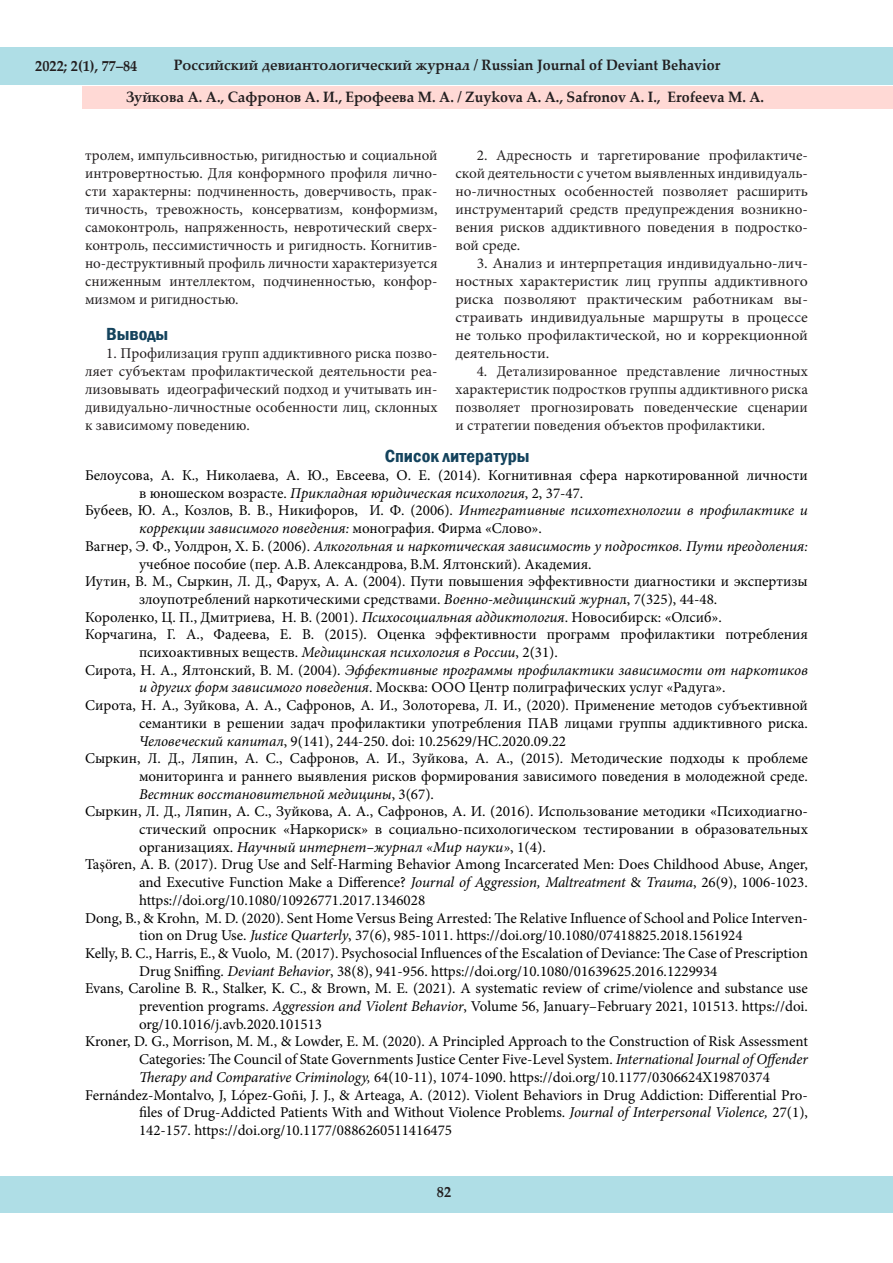
<style>
.page{position:relative;width:893px;height:1263px;background:#fff}
.page>*{position:absolute;margin:0;border:0;box-sizing:border-box;transform-origin:0 0}
.Текст_статьи{font:600 condensed 18px "Franklin Gothic";color:#14435d;scale:1.05 1}
.список_литературы{font:15px/17.7px "Minion Pro";color:#000;text-align:justify}
.Текст_статьи-2{font:15px/18px "Minion Pro";color:#231f20;text-align:justify}
.список_литературы-2{font:italic 15px/17.7px "Minion Pro";color:#000}
.Текст_статьи-3{font:15px/18px "Minion Pro";color:#231f20;text-align:justify;scale:1.05 1}
.t1{font:700 15px "Palatino Linotype";color:#231f20;scale:.95 1}
.s1{font-style:italic}
.s2{font-style:normal}
</style>
<div class="page">
<div style="left:0;top:48px;width:893px;height:37px;background:#afdee6"></div>
<div style="left:0;top:1176px;width:892px;height:37px;background:#afdee6"></div>
<div style="left:82px;top:87px;width:811px;height:22px;background:#ffd9d5"></div>
<p class="t1" style="left:35px;top:55px;width:109px">2022; 2(1), 77–84</p>
<p class="t1" style="left:174px;top:54px;width:577px">Российский девиантологический журнал / Russian Journal of Deviant Behavior</p>
<p class="t1" style="left:126px;top:86px;width:673px">Зуйкова А. А., Сафронов А. И., Ерофеева М. А. / Zuykova A. A., Safronov A. I., Erofeeva M. A.</p>
<p class="Текст_статьи-2" style="left:85px;top:146px;width:354px">тролем, импульсивностью, ригидностью и социальной интровертностью. Для конформного профиля лично&shy;сти характерны: подчиненность, доверчивость, прак&shy;тичность, тревожность, консерватизм, конформизм, самоконтроль, напряженность, невротический сверх&shy;контроль, пессимистичность и ригидность. Когнитив&shy;но-деструктивный профиль личности характеризуется сниженным интеллектом, подчиненностью, конфор&shy;мизмом и ригидностью.</p>
<p class="Текст_статьи" style="left:106px;top:322px;width:61px">Выводы</p>
<p class="Текст_статьи-2" style="left:85px;top:344px;width:354px;text-indent:21px">1. Профилизация групп аддиктивного риска позво&shy;ляет субъектам профилактической деятельности реа&shy;лизовывать идеографический подход и учитывать ин&shy;дивидуально-личностные особенности лиц, склонных к зависимому поведению.</p>
<p class="Текст_статьи-2" style="left:455px;top:146px;width:354px;text-indent:21px">2. Адресность и таргетирование профилактиче&shy;ской деятельности с учетом выявленных индивидуаль&shy;но-личностных особенностей позволяет расширить инструментарий средств предупреждения возникно&shy;вения рисков аддиктивного поведения в подростко&shy;вой среде.</p>
<p class="Текст_статьи-3" style="left:455px;top:254px;width:337px;text-indent:21px">3. Анализ и интерпретация индивидуально-лич&shy;ностных характеристик лиц группы аддиктивного риска позволяют практическим работникам вы&shy;страивать индивидуальные маршруты в процессе не только профилактической, но и коррекционной деятельности.</p>
<p class="Текст_статьи-2" style="left:455px;top:362px;width:354px;text-indent:21px">4. Детализированное представление личностных характеристик подростков группы аддиктивного риска позволяет прогнозировать поведенческие сценарии и стратегии поведения объектов профилактики.</p>
<p class="Текст_статьи" style="left:385px;top:444px;width:139px">Список литературы</p>
<p class="список_литературы" style="left:139px;top:466px;width:670px;text-indent:-54px">Белоусова, А. К., Николаева, А. Ю., Евсеева, О. Е. (2014). Когнитивная сфера наркотированной личности в юношеском возрасте. <span class="s1">Прикладная юридическая психология</span>, 2, 37-47.</p>
<p class="список_литературы-2" style="left:139px;top:502px;width:670px;text-indent:-54px"><span class="s2">Бубеев, Ю. А., Козлов, В. В., Никифоров, И. Ф. (2006).</span> Интегративные психотехнологии в профилактике и коррекции зависимого поведения: <span class="s2">монография. Фирма «Слово».</span></p>
<p class="список_литературы" style="left:139px;top:537px;width:670px;text-indent:-54px">Вагнер, Э. Ф., Уолдрон, Х. Б. (2006). <span class="s1">Алкогольная и наркотическая зависимость у подростков. Пути преодоления: </span>учебное пособие (пер. А.В. Александрова, В.М. Ялтонский). Академия.</p>
<p class="список_литературы" style="left:139px;top:573px;width:670px;text-indent:-54px">Иутин, В. М., Сыркин, Л. Д., Фарух, А. А. (2004). Пути повышения эффективности диагностики и экспертизы злоупотреблений наркотическими средствами. <span class="s1">Военно-медицинский журна</span>л, 7(325), 44-48.</p>
<p class="список_литературы" style="left:85px;top:608px;width:638px">Короленко, Ц. П., Дмитриева, Н. В. (2001). <span class="s1">Психосоциальная аддиктология</span>. Новосибирск: «Олсиб».</p>
<p class="список_литературы" style="left:139px;top:626px;width:670px;text-indent:-54px">Корчагина, Г. А., Фадеева, Е. В. (2015). Оценка эффективности программ профилактики потребления психоактивных веществ. <span class="s1">Медицинская психология в России</span>, 2(31).</p>
<p class="список_литературы-2" style="left:139px;top:661px;width:670px;text-indent:-54px"><span class="s2">Сирота, Н. А., Ялтонский, В. М. (2004).</span> Эффективные программы профилактики зависимости от наркотиков и других форм зависимого поведения<span class="s2">. Москва: ООО Центр полиграфических услуг «Радуга».</span></p>
<p class="список_литературы" style="left:139px;top:696px;width:670px;text-indent:-54px">Сирота, Н. А., Зуйкова, А. А., Сафронов, А. И., Золоторева, Л. И., (2020). Применение методов субъективной семантики в решении задач профилактики употребления ПАВ лицами группы аддиктивного риска.<br><span class="s1">Человеческий капитал</span>, 9(141), 244-250. doi: 10.25629/HC.2020.09.22</p>
<p class="список_литературы" style="left:139px;top:750px;width:670px;text-indent:-54px">Сыркин, Л. Д., Ляпин, А. С., Сафронов, А. И., Зуйкова, А. А., (2015). Методические подходы к проблеме мониторинга и раннего выявления рисков формирования зависимого поведения в молодежной среде.<br><span class="s1">Вестник восстановительной медицины</span>, 3(67).</p>
<p class="список_литературы" style="left:139px;top:803px;width:670px;text-indent:-54px">Сыркин, Л. Д., Ляпин, А. С., Зуйкова, А. А., Сафронов, А. И. (2016). Использование методики «Психодиагно&shy;стический опросник «Наркориск» в социально-психологическом тестировании в образовательных организациях. <span class="s1">Научный интернет–журнал «Мир науки»</span>, 1(4).</p>
<p class="список_литературы" style="left:139px;top:856px;width:670px;text-indent:-54px">Taşören, A. B. (2017). Drug Use and Self-Harming Behavior Among Incarcerated Men: Does Childhood Abuse, Anger, and Executive Function Make a Difference? <span class="s1">Journal of Aggression, Maltreatment</span> &amp; <span class="s1">Trauma</span>, 26(9), 1006-1023. https://doi.org/10.1080/10926771.2017.1346028</p>
<p class="список_литературы" style="left:139px;top:909px;width:670px;text-indent:-54px">Dong, B., &amp; Krohn, M. D. (2020). Sent Home Versus Being Arrested: The Relative Influence of School and Police Interven&shy;tion on Drug Use. <span class="s1">Justice Quarterly</span>, 37(6), 985-1011. https://doi.org/10.1080/07418825.2018.1561924</p>
<p class="список_литературы" style="left:139px;top:944px;width:670px;text-indent:-54px">Kelly, B. C., Harris, E., &amp; Vuolo, M. (2017). Psychosocial Influences of the Escalation of Deviance: The Case of Prescription<br>Drug Sniffing. <span class="s1">Deviant Behavior</span>, 38(8), 941-956. https://doi.org/10.1080/01639625.2016.1229934</p>
<p class="список_литературы" style="left:139px;top:980px;width:670px;text-indent:-54px">Evans, Caroline B. R., Stalker, K. C., &amp; Brown, M. E. (2021). A systematic review of crime/violence and substance use prevention programs. <span class="s1">Aggression and Violent Behavior</span>, Volume 56, January–February 2021, 101513. https://doi. org/10.1016/j.avb.2020.101513</p>
<p class="список_литературы" style="left:139px;top:1033px;width:670px;text-indent:-54px">Kroner, D. G., Morrison, M. M., &amp; Lowder, E. M. (2020). A Principled Approach to the Construction of Risk Assessment Categories: The Council of State Governments Justice Center Five-Level System. <span class="s1">International Journal of Offender Therapy and Comparative Criminology,</span> 64(10-11), 1074-1090. https://doi.org/10.1177/0306624X19870374</p>
<p class="список_литературы" style="left:139px;top:1086px;width:670px;text-indent:-54px">Fernández-Montalvo, J, López-Goñi, J. J., &amp; Arteaga, A. (2012). Violent Behaviors in Drug Addiction: Differential Pro&shy;files of Drug-Addicted Patients With and Without Violence Problems. <span class="s1">Journal of Interpersonal Violence,</span> 27(1), 142-157. https://doi.org/10.1177/0886260511416475</p>
<p class="t1" style="left:437px;top:1181px;width:16px">82</p>
</div>
